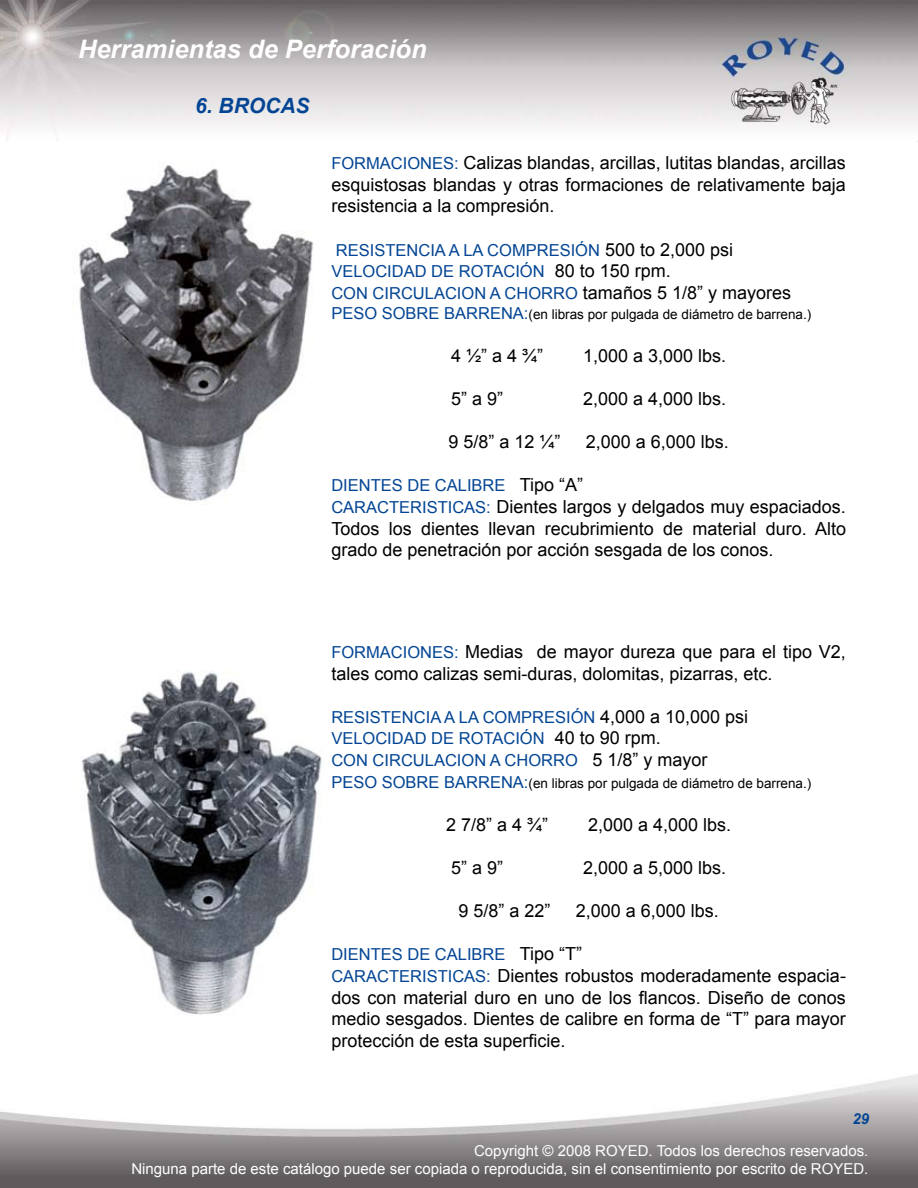
<style>
.page{position:relative;width:918px;height:1188px;background:#fff}
.page>*{position:absolute;margin:0;border:0;box-sizing:border-box;transform-origin:0 0}
.t1{font:italic 700 25.5px "Arial";color:#fff}
.t2{font:italic 700 21px "Arial";color:#034594}
.t3{font:18px/21.6px "Arial";color:#000;text-align:justify}
.t4{font:16.5px/21.6px "Arial";color:#034594}
.t5{font:15px/18px "Arial";color:#fff;text-align:right}
.t6{font:italic 700 15px "Arial";color:#034594}
.t7{font:13.5px "Arial";color:#000}
.s1{font-size:16.5px;color:#034594}
.s2{font-size:18px;color:#000}
</style>
<div class="page">
<img style="left:0;top:0;width:918px;height:139px">
<img style="left:1px;top:1074px;width:917px;height:114px">
<img style="left:78px;top:165px;width:235px;height:336px">
<img style="left:81px;top:670px;width:241px;height:345px">
<h1 class="t1" style="left:78px;top:32px;width:350px">Herramientas de Perforación</h1>
<p class="t2" style="left:195px;top:92px;width:116px">6. BROCAS</p>
<p class="t3" style="left:331px;top:152px;width:516px"><span class="s1">FORMACIONES:</span> Calizas blandas, arcillas, lutitas blandas, arcillas esquistosas blandas y otras formaciones de relativamente baja resistencia a la compresión.</p>
<p class="t4" style="left:331px;top:239px;width:461px">RESISTENCIA A LA COMPRESIóN <span class="s2">500 to 2,000 psi<br></span>VELOCIDAD DE ROTACIÓN <span class="s2">80 to 150 rpm.<br></span>CON CIRCULACION A CHORRO <span class="s2">tamaños 5 1/8” y mayores</span></p>
<p class="t7" style="left:331px;top:305px;width:482px"><span class="s1">PESO SOBRE BARRENA:</span>(en libras por pulgada de diámetro de barrena.)</p>
<p class="t3" style="left:451px;top:345px;width:94px">4 ½” a 4 ¾”</p>
<p class="t3" style="left:583px;top:345px;width:145px">1,000 a 3,000 lbs.</p>
<p class="t3" style="left:451px;top:388px;width:54px">5” a 9”</p>
<p class="t3" style="left:583px;top:388px;width:145px">2,000 a 4,000 lbs.</p>
<p class="t3" style="left:449px;top:431px;width:114px">9 5/8” a 12 ¼”</p>
<p class="t3" style="left:586px;top:431px;width:145px">2,000 a 6,000 lbs.</p>
<p class="t4" style="left:331px;top:475px;width:253px">DIENTES DE CALIBRE <span class="s2">Tipo “A”</span></p>
<p class="t3" style="left:331px;top:496px;width:516px"><span class="s1">CARACTERISTICAS:</span> Dientes largos y delgados muy espaciados.<br>Todos los dientes llevan recubrimiento de material duro. Alto grado de penetración por acción sesgada de los conos.</p>
<p class="t3" style="left:331px;top:641px;width:516px"><span class="s1">FORMACIONES:</span> Medias de mayor dureza que para el tipo V2, tales como calizas semi-duras, dolomitas, pizarras, etc.</p>
<p class="t4" style="left:331px;top:706px;width:418px">RESISTENCIA A LA COMPRESIóN <span class="s2">4,000 a 10,000 psi<br></span>VELOCIDAD DE ROTACIÓN <span class="s2">40 to 90 rpm.<br></span>CON CIRCULACION A CHORRO <span class="s2">5 1/8” y mayor</span></p>
<p class="t7" style="left:331px;top:774px;width:482px"><span class="s1">PESO SOBRE BARRENA:</span>(en libras por pulgada de diámetro de barrena.)</p>
<p class="t3" style="left:446px;top:814px;width:104px">2 7/8” a 4 ¾”</p>
<p class="t3" style="left:588px;top:814px;width:145px">2,000 a 4,000 lbs.</p>
<p class="t3" style="left:451px;top:857px;width:54px">5” a 9”</p>
<p class="t3" style="left:583px;top:857px;width:145px">2,000 a 5,000 lbs.</p>
<p class="t3" style="left:459px;top:900px;width:94px">9 5/8” a 22”</p>
<p class="t3" style="left:576px;top:900px;width:145px">2,000 a 6,000 lbs.</p>
<p class="t4" style="left:331px;top:944px;width:252px">DIENTES DE CALIBRE <span class="s2">Tipo “T”</span></p>
<p class="t3" style="left:331px;top:965px;width:516px"><span class="s1">CARACTERISTICAS:</span> Dientes robustos moderadamente espacia&shy;dos con material duro en uno de los flancos. Diseño de conos medio sesgados. Dientes de calibre en forma de “T” para mayor protección de esta superficie.</p>
<p class="t6" style="left:852px;top:1109px;width:18px">29</p>
<p class="t5" style="left:131px;top:1142px;width:739px">Copyright © 2008 ROYED. Todos los derechos reservados.<br>Ninguna parte de este catálogo puede ser copiada o reproducida, sin el consentimiento por escrito de ROYED.</p>
</div>
